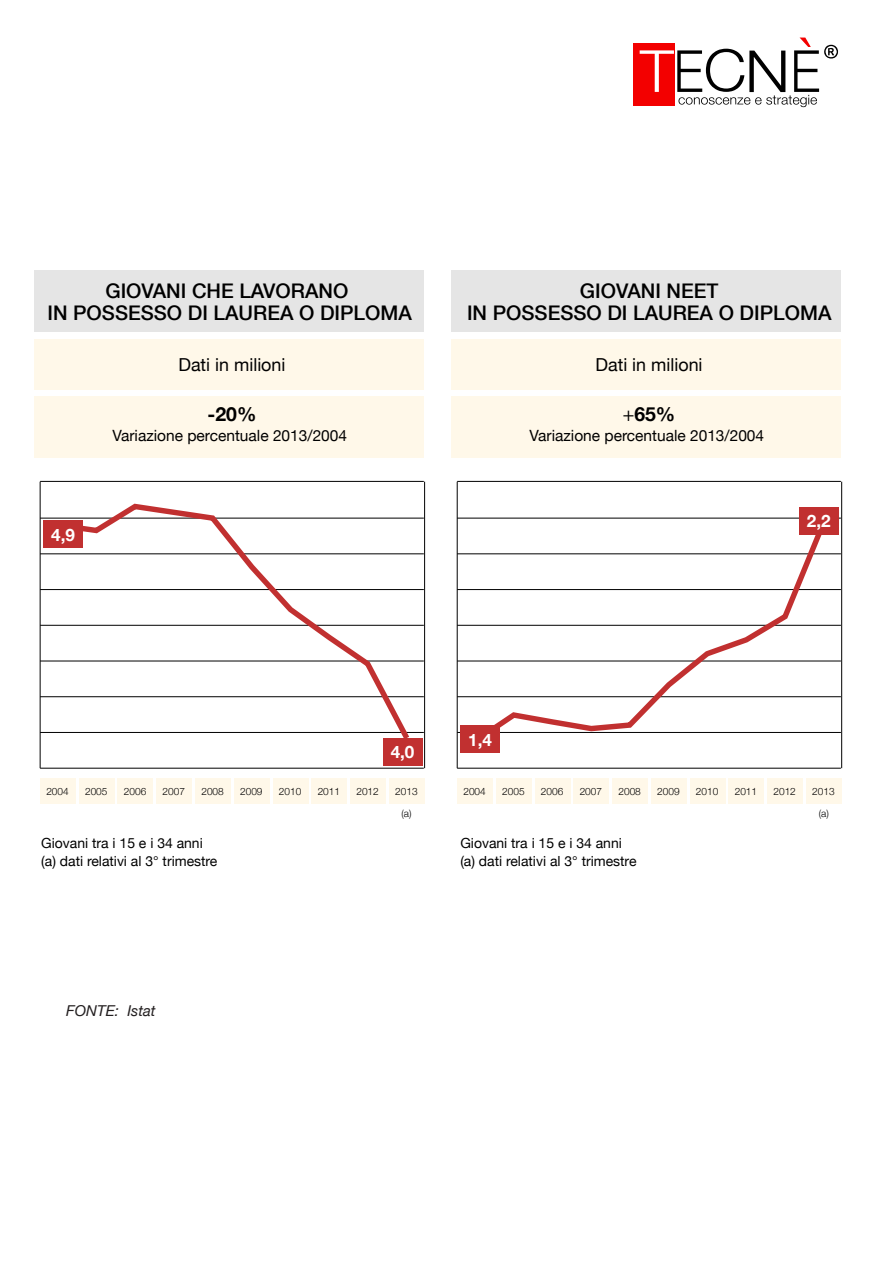
<style>
.page{position:relative;width:893px;height:1263px;background:#fff}
.page>*{position:absolute;margin:0;border:0;box-sizing:border-box;transform-origin:0 0}
.t1{font:500 20.1px/21.8px "Helvetica Neue";color:#000;text-align:center}
.t2{font:700 19.35px "Helvetica Neue";color:#000}
.t3{font:17.85px "Helvetica Neue";color:#000}
.t4{font:700 17.1px "Helvetica Neue";color:#fff}
.t5{font:15.45px "Helvetica Neue";color:#000}
.t6{font:italic 15px "Helvetica Neue";color:#231f20}
.t7{font:13.95px/18.6px "Helvetica Neue";color:#000}
.t8{font:300 10.05px/22px "Helvetica Neue";color:#000;text-align:center}
.s1{font-family:"Myriad Pro";font-weight:400}
</style>
<div class="page">
<div style="left:34px;top:271px;width:390px;height:61px;background:#e5e5e5"></div>
<hr style="left:40px;top:768px;width:384px;height:1px;background:#000">
<div style="left:34px;top:339px;width:390px;height:51px;background:#fff8e9"></div>
<div style="left:34px;top:396px;width:390px;height:61px;background:#fff8e9"></div>
<div style="left:40px;top:778px;width:36px;height:26px;background:#fff8e9"></div>
<hr style="left:40px;top:482px;width:1px;height:286px;background:#000">
<hr style="left:424px;top:482px;width:1px;height:286px;background:#000">
<hr style="left:40px;top:732px;width:384px;height:1px;background:#000">
<hr style="left:40px;top:696px;width:384px;height:1px;background:#000">
<hr style="left:40px;top:625px;width:384px;height:1px;background:#000">
<hr style="left:40px;top:661px;width:384px;height:1px;background:#000">
<hr style="left:40px;top:589px;width:384px;height:1px;background:#000">
<hr style="left:40px;top:554px;width:384px;height:1px;background:#000">
<hr style="left:40px;top:518px;width:384px;height:1px;background:#000">
<hr style="left:40px;top:481px;width:384px;height:1px;background:#000">
<div style="left:79px;top:778px;width:36px;height:26px;background:#fff8e9"></div>
<div style="left:118px;top:778px;width:35px;height:26px;background:#fff8e9"></div>
<div style="left:156px;top:778px;width:36px;height:26px;background:#fff8e9"></div>
<div style="left:195px;top:778px;width:36px;height:26px;background:#fff8e9"></div>
<div style="left:234px;top:778px;width:36px;height:26px;background:#fff8e9"></div>
<div style="left:273px;top:778px;width:35px;height:26px;background:#fff8e9"></div>
<div style="left:311px;top:778px;width:36px;height:26px;background:#fff8e9"></div>
<div style="left:350px;top:778px;width:36px;height:26px;background:#fff8e9"></div>
<div style="left:389px;top:778px;width:36px;height:26px;background:#fff8e9"></div>
<div style="left:451px;top:271px;width:390px;height:61px;background:#e5e5e5"></div>
<hr style="left:457px;top:768px;width:384px;height:1px;background:#000">
<div style="left:451px;top:339px;width:390px;height:51px;background:#fff8e9"></div>
<div style="left:451px;top:396px;width:390px;height:61px;background:#fff8e9"></div>
<div style="left:457px;top:778px;width:36px;height:26px;background:#fff8e9"></div>
<hr style="left:457px;top:482px;width:1px;height:286px;background:#000">
<hr style="left:841px;top:482px;width:1px;height:286px;background:#000">
<hr style="left:457px;top:732px;width:384px;height:1px;background:#000">
<hr style="left:457px;top:696px;width:384px;height:1px;background:#000">
<hr style="left:457px;top:625px;width:384px;height:1px;background:#000">
<hr style="left:457px;top:661px;width:384px;height:1px;background:#000">
<hr style="left:457px;top:589px;width:384px;height:1px;background:#000">
<hr style="left:457px;top:554px;width:384px;height:1px;background:#000">
<hr style="left:457px;top:518px;width:384px;height:1px;background:#000">
<hr style="left:457px;top:481px;width:384px;height:1px;background:#000">
<div style="left:496px;top:778px;width:36px;height:26px;background:#fff8e9"></div>
<div style="left:535px;top:778px;width:35px;height:26px;background:#fff8e9"></div>
<div style="left:573px;top:778px;width:36px;height:26px;background:#fff8e9"></div>
<div style="left:612px;top:778px;width:36px;height:26px;background:#fff8e9"></div>
<div style="left:651px;top:778px;width:36px;height:26px;background:#fff8e9"></div>
<div style="left:690px;top:778px;width:35px;height:26px;background:#fff8e9"></div>
<div style="left:728px;top:778px;width:36px;height:26px;background:#fff8e9"></div>
<div style="left:767px;top:778px;width:36px;height:26px;background:#fff8e9"></div>
<div style="left:806px;top:778px;width:36px;height:26px;background:#fff8e9"></div>
<div style="left:383px;top:738px;width:39px;height:27px;background:#c13030"></div>
<svg style="left:52px;top:503px;width:362px;height:235px"></svg>
<div style="left:43px;top:520px;width:40px;height:27px;background:#c13030"></div>
<svg style="left:467px;top:517px;width:364px;height:215px"></svg>
<div style="left:460px;top:725px;width:40px;height:28px;background:#c13030"></div>
<div style="left:799px;top:507px;width:40px;height:27px;background:#c13030"></div>
<div style="left:634px;top:43px;width:41px;height:63px;background:#f30000"></div>
<svg style="left:640px;top:38px;width:198px;height:69px"></svg>
<h1 class="t1" style="left:47px;top:279px;width:366px">GIOVANI CHE LAVORANO<br>IN POSSESSO DI LAUREA O DIPLOMA</h1>
<p class="t3" style="left:178px;top:349px;width:109px">Dati in milioni</p>
<h1 class="t1" style="left:467px;top:279px;width:366px">GIOVANI NEET<br>IN POSSESSO DI LAUREA O DIPLOMA</h1>
<p class="t3" style="left:595px;top:349px;width:109px">Dati in milioni</p>
<h2 class="t2" style="left:208px;top:397px;width:50px">-20%</h2>
<h2 class="t2" style="left:623px;top:397px;width:54px"><span class="s1">+</span>65%</h2>
<p class="t5" style="left:113px;top:422px;width:236px">Variazione percentuale 2013/2004</p>
<p class="t5" style="left:530px;top:422px;width:236px">Variazione percentuale 2013/2004</p>
<p class="t4" style="left:51px;top:519px;width:25px">4,9</p>
<p class="t4" style="left:807px;top:506px;width:25px">2,2</p>
<p class="t4" style="left:391px;top:737px;width:25px">4,0</p>
<p class="t8" style="left:46px;top:779px;width:24px">2004</p>
<p class="t8" style="left:85px;top:779px;width:24px">2005</p>
<p class="t8" style="left:124px;top:779px;width:24px">2006</p>
<p class="t8" style="left:163px;top:779px;width:24px">2007</p>
<p class="t8" style="left:201px;top:779px;width:24px">2008</p>
<p class="t8" style="left:240px;top:779px;width:24px">2009</p>
<p class="t8" style="left:279px;top:779px;width:24px">2010</p>
<p class="t8" style="left:318px;top:779px;width:24px">2011</p>
<p class="t8" style="left:356px;top:779px;width:24px">2012</p>
<p class="t8" style="left:395px;top:779px;width:24px">2013 (a)</p>
<p class="t4" style="left:468px;top:724px;width:25px">1,4</p>
<p class="t8" style="left:463px;top:779px;width:24px">2004</p>
<p class="t8" style="left:502px;top:779px;width:24px">2005</p>
<p class="t8" style="left:541px;top:779px;width:24px">2006</p>
<p class="t8" style="left:580px;top:779px;width:24px">2007</p>
<p class="t8" style="left:618px;top:779px;width:24px">2008</p>
<p class="t8" style="left:657px;top:779px;width:24px">2009</p>
<p class="t8" style="left:696px;top:779px;width:24px">2010</p>
<p class="t8" style="left:735px;top:779px;width:24px">2011</p>
<p class="t8" style="left:773px;top:779px;width:24px">2012</p>
<p class="t8" style="left:812px;top:779px;width:24px">2013</p>
<p class="t8" style="left:819px;top:802px;width:12px">(a)</p>
<p class="t7" style="left:41px;top:832px;width:178px">Giovani tra i 15 e i 34 anni (a) dati relativi al 3° trimestre</p>
<p class="t7" style="left:460px;top:832px;width:178px">Giovani tra i 15 e i 34 anni (a) dati relativi al 3° trimestre</p>
<p class="t6" style="left:66px;top:998px;width:91px">FONTE: Istat</p>
</div>
